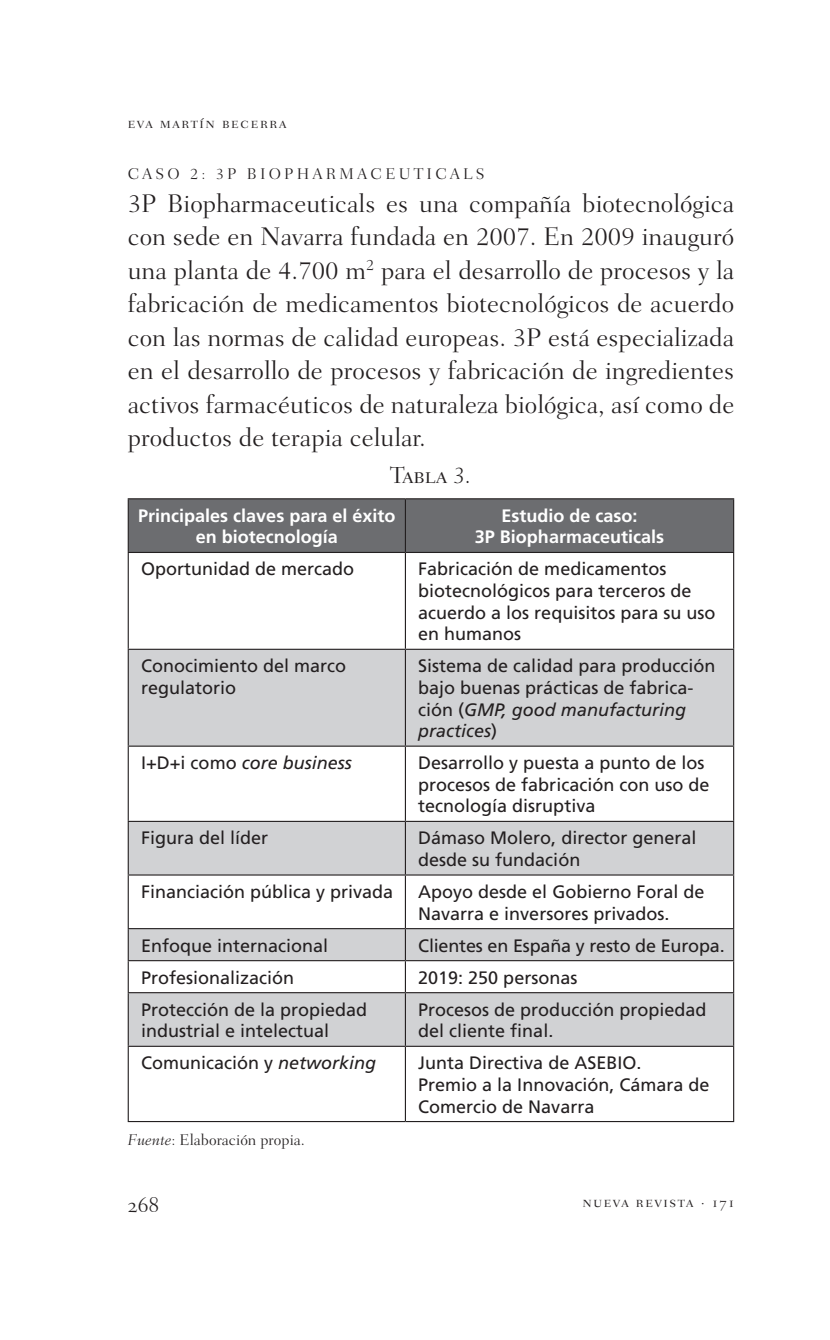
<style>
.page{position:relative;width:830px;height:1340px;background:#fff}
.page>*{position:absolute;margin:0;border:0;box-sizing:border-box;transform-origin:0 0}
.t1{font:300 25.88px/33.5px "Fairfield";color:#231f20;text-align:justify}
.t2{font:23.62px "Fairfield Light SC";color:#231f20}
.t3{font:22.5px "Fairfield Light SC";color:#231f20}
.t4{font:18px/21.6px "Frutiger";color:#231f20}
.t5{font:700 18px/21.6px "Frutiger";color:#fff;text-align:center}
.t6{font:italic 18px "Frutiger";color:#231f20}
.t7{font:15.75px "Fairfield Light SC";letter-spacing:.1em;color:#231f20}
.t8{font:300 15.75px "Fairfield";letter-spacing:.2em;color:#231f20}
.t9{font:300 15.75px "Fairfield";color:#231f20}
.s1{font-family:"Fairfield";font-weight:300;font-style:italic}
.s2{font-style:italic}
.s3{font-style:normal}
</style>
<div class="page">
<div style="left:129px;top:499px;width:603px;height:53px;background:#6c6d70"></div>
<svg style="left:129px;top:650px;width:603px;height:310px;fill:#d1d2d4"></svg>
<svg style="left:129px;top:961px;width:603px;height:86px;fill:#d1d2d4"></svg>
<hr style="left:128px;top:498px;width:277px;height:1px;background:#231f20">
<hr style="left:128px;top:499px;width:1px;height:53px;background:#231f20">
<hr style="left:405px;top:498px;width:328px;height:1px;background:#231f20">
<hr style="left:404px;top:499px;width:2px;height:53px;background:#231f20">
<hr style="left:732px;top:499px;width:1px;height:53px;background:#231f20">
<hr style="left:128px;top:552px;width:277px;height:1px;background:#231f20">
<hr style="left:128px;top:553px;width:1px;height:95px;background:#231f20">
<hr style="left:405px;top:552px;width:328px;height:1px;background:#231f20">
<hr style="left:404px;top:553px;width:2px;height:95px;background:#231f20">
<hr style="left:732px;top:553px;width:1px;height:95px;background:#231f20">
<hr style="left:128px;top:648px;width:277px;height:2px;background:#231f20">
<hr style="left:128px;top:650px;width:1px;height:95px;background:#231f20">
<hr style="left:405px;top:648px;width:328px;height:2px;background:#231f20">
<hr style="left:404px;top:650px;width:2px;height:95px;background:#231f20">
<hr style="left:732px;top:650px;width:1px;height:95px;background:#231f20">
<hr style="left:128px;top:745px;width:277px;height:1px;background:#231f20">
<hr style="left:128px;top:746px;width:1px;height:74px;background:#231f20">
<hr style="left:405px;top:745px;width:328px;height:1px;background:#231f20">
<hr style="left:404px;top:746px;width:2px;height:74px;background:#231f20">
<hr style="left:732px;top:746px;width:1px;height:74px;background:#231f20">
<hr style="left:128px;top:875px;width:1px;height:53px;background:#231f20">
<hr style="left:404px;top:875px;width:2px;height:53px;background:#231f20">
<hr style="left:732px;top:875px;width:1px;height:53px;background:#231f20">
<hr style="left:128px;top:928px;width:277px;height:1px;background:#231f20">
<hr style="left:128px;top:929px;width:1px;height:31px;background:#231f20">
<hr style="left:405px;top:928px;width:328px;height:1px;background:#231f20">
<hr style="left:404px;top:929px;width:2px;height:31px;background:#231f20">
<hr style="left:732px;top:929px;width:1px;height:31px;background:#231f20">
<hr style="left:128px;top:960px;width:277px;height:1px;background:#231f20">
<hr style="left:128px;top:961px;width:1px;height:31px;background:#231f20">
<hr style="left:405px;top:960px;width:328px;height:1px;background:#231f20">
<hr style="left:404px;top:961px;width:2px;height:31px;background:#231f20">
<hr style="left:732px;top:961px;width:1px;height:31px;background:#231f20">
<hr style="left:128px;top:992px;width:277px;height:1px;background:#231f20">
<hr style="left:128px;top:993px;width:1px;height:52px;background:#231f20">
<hr style="left:405px;top:992px;width:328px;height:1px;background:#231f20">
<hr style="left:404px;top:993px;width:2px;height:52px;background:#231f20">
<hr style="left:732px;top:993px;width:1px;height:52px;background:#231f20">
<hr style="left:128px;top:1045px;width:277px;height:1px;background:#231f20">
<hr style="left:128px;top:1046px;width:1px;height:74px;background:#231f20">
<hr style="left:405px;top:1045px;width:328px;height:1px;background:#231f20">
<hr style="left:404px;top:1046px;width:2px;height:74px;background:#231f20">
<hr style="left:732px;top:1046px;width:1px;height:74px;background:#231f20">
<hr style="left:128px;top:1120px;width:277px;height:2px;background:#231f20">
<hr style="left:405px;top:1120px;width:328px;height:2px;background:#231f20">
<hr style="left:128px;top:820px;width:277px;height:2px;background:#231f20">
<hr style="left:405px;top:820px;width:328px;height:2px;background:#231f20">
<hr style="left:128px;top:822px;width:1px;height:52px;background:#231f20">
<hr style="left:404px;top:822px;width:2px;height:52px;background:#231f20">
<hr style="left:732px;top:822px;width:1px;height:52px;background:#231f20">
<hr style="left:128px;top:874px;width:277px;height:1px;background:#231f20">
<hr style="left:405px;top:874px;width:328px;height:1px;background:#231f20">
<p class="t7" style="left:128px;top:114px;width:160px">eva martín becerra</p>
<p class="t8" style="left:128px;top:164px;width:358px">CASO 2: 3P BIOPHARMACEUTICALS</p>
<p class="t1" style="left:128px;top:187px;width:608px">3P Biopharmaceuticals es una compañía biotecnológica con sede en Navarra fundada en 2007. En 2009 inauguró una planta de 4.700 m<sup>2</sup> para el desarrollo de procesos y la fabricación de medicamentos biotecnológicos de acuerdo con las normas de calidad europeas. 3P está especializada en el desarrollo de procesos y fabricación de ingredientes activos farmacéuticos de naturaleza biológica, así como de productos de terapia celular.</p>
<h2 class="t2" style="left:390px;top:462px;width:83px">Tabla <span class="s1">3.</span></h2>
<p class="t5" style="left:138px;top:504px;width:259px">Principales claves para el éxito en biotecnología</p>
<p class="t5" style="left:474px;top:504px;width:191px">Estudio de caso:<br>3P Biopharmaceuticals</p>
<p class="t4" style="left:141px;top:558px;width:215px">Oportunidad de mercado</p>
<p class="t4" style="left:418px;top:558px;width:299px">Fabricación de medicamentos biotecnológicos para terceros de acuerdo a los requisitos para su uso en humanos</p>
<p class="t4" style="left:141px;top:655px;width:207px">Conocimiento del marco regulatorio</p>
<p class="t4" style="left:418px;top:655px;width:299px">Sistema de calidad para producción bajo buenas prácticas de fabrica&shy;ción (<span class="s2">GMP, good manufacturing practices</span>)</p>
<p class="t6" style="left:141px;top:752px;width:212px"><span class="s3">I+D+i como</span> core business</p>
<p class="t4" style="left:418px;top:752px;width:293px">Desarrollo y puesta a punto de los procesos de fabricación con uso de tecnología disruptiva</p>
<p class="t4" style="left:141px;top:827px;width:129px">Figura del líder</p>
<p class="t4" style="left:418px;top:827px;width:280px">Dámaso Molero, director general desde su fundación</p>
<p class="t4" style="left:141px;top:880px;width:254px">Financiación pública y privada</p>
<p class="t4" style="left:418px;top:880px;width:288px">Apoyo desde el Gobierno Foral de<br>Navarra e inversores privados.</p>
<p class="t4" style="left:141px;top:934px;width:189px">Enfoque internacional</p>
<p class="t4" style="left:418px;top:934px;width:308px">Clientes en España y resto de Europa.</p>
<p class="t4" style="left:141px;top:966px;width:155px">Profesionalización</p>
<p class="t4" style="left:418px;top:966px;width:161px">2019: 250 personas</p>
<p class="t4" style="left:141px;top:998px;width:228px">Protección de la propiedad industrial e intelectual</p>
<p class="t4" style="left:418px;top:998px;width:290px">Procesos de producción propiedad del cliente final.</p>
<p class="t4" style="left:141px;top:1052px;width:237px">Comunicación y <span class="s2">networking</span></p>
<p class="t4" style="left:418px;top:1052px;width:293px">Junta Directiva de ASEBIO.<br>Premio a la Innovación, Cámara de<br>Comercio de Navarra</p>
<p class="t9" style="left:128px;top:1130px;width:178px"><span class="s2">Fuente</span>: Elaboración propia.</p>
<p class="t3" style="left:128px;top:1193px;width:33px">268</p>
<p class="t7" style="left:582px;top:1193px;width:153px">nueva revista · 171</p>
</div>
